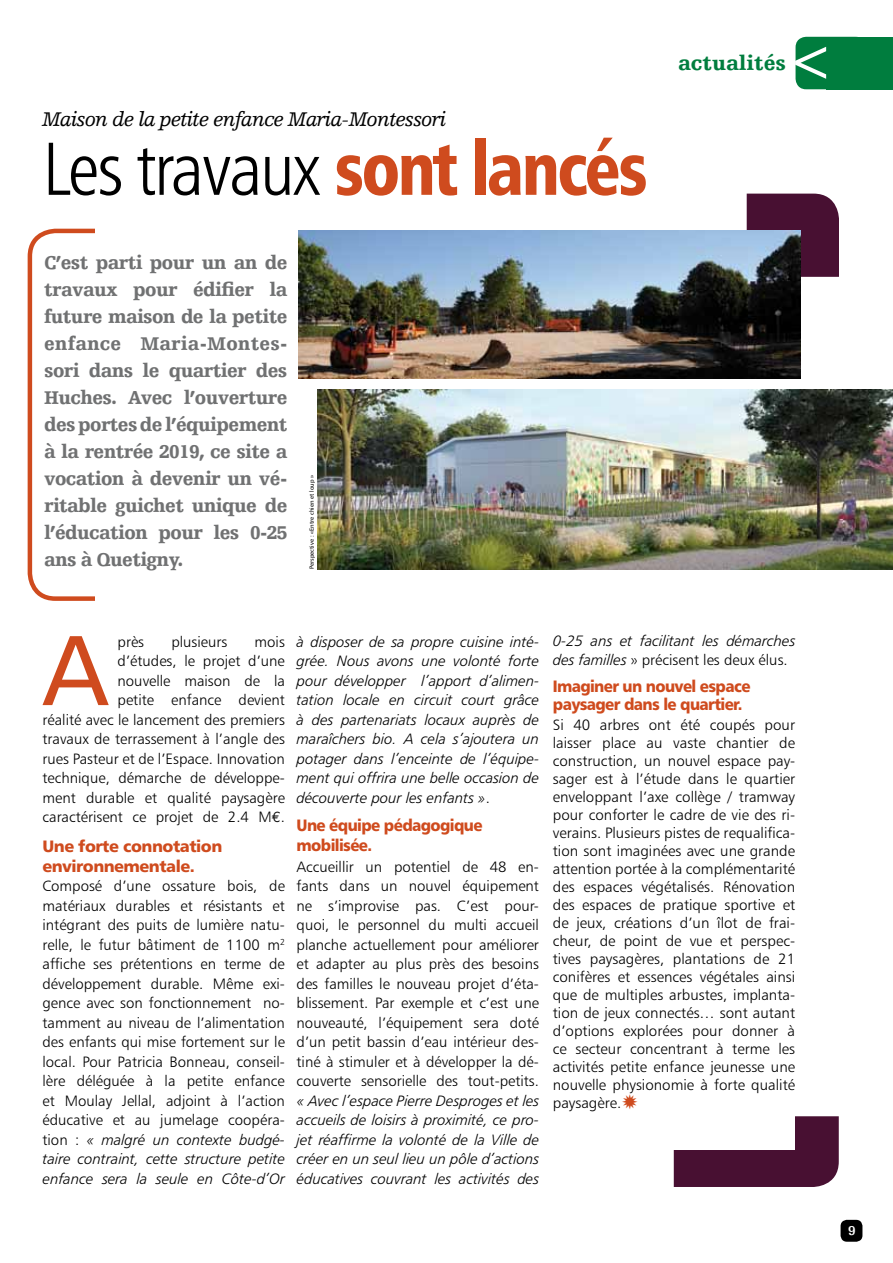
<style>
.page{position:relative;width:893px;height:1263px;background:#fff}
.page>*{position:absolute;margin:0;border:0;box-sizing:border-box;transform-origin:0 0}
.t1{font:99.3px "Humanist 777 BT Roman B";color:#cf4b1e}
.t2{font:75px "Humanist 777 BT Light Condensed B";letter-spacing:-.03em;color:#000}
.t3{font:60px "Humanist 777 BT Roman B";color:#fff;scale:.9 1}
.t4{font:italic 21px "Humanist Slabserif 712 BT";letter-spacing:-.03em;color:#000;scale:.96 1}
.t5{font:900 21px "Humanist Slabserif 712 BT";color:#007d3e}
.t6{font:900 19.5px/27px "Humanist Slabserif 712 BT";letter-spacing:-.03em;color:#707172;text-align:justify}
.t7{font:16.5px/19.5px "Humanist 777 BT Black B";letter-spacing:-.04em;color:#cf4b1e;scale:.93 1}
.t8{font:16.5px/19.5px "Humanist 777 BT Black B";letter-spacing:-.04em;color:#cf4b1e}
.t9{font:15px/19.5px "Humanist 777 BT Light B";color:#000;text-align:justify}
.t10{font:15px/19.5px "Humanist 777 BT Light Italic B";color:#000;text-align:justify}
.t11{font:700 13.5px "Humanist Slabserif 712 BT";color:#fff}
.t12{font:6px "Humanist 777 BT Roman B";color:#000}
.s1{font-family:"Humanist 777 BT Black Condensed B";color:#cf4b1e}
.s2{font-family:"Euro Mono"}
.s3{font-family:"Humanist 777 BT Light B"}
.s4{font-family:"Humanist 777 BT Light Italic B"}
</style>
<div class="page">
<div style="left:747px;top:194px;width:92px;height:83px;background:#481032"></div>
<div style="left:841px;top:1220px;width:21px;height:22px;background:#000;border-radius:6px"></div>
<div style="left:826px;top:37px;width:67px;height:52px;background:#007d3e"></div>
<div style="left:795px;top:37px;width:71px;height:52px;background:#007d3e;border-radius:11px"></div>
<div style="left:28px;top:229px;width:229px;height:372px;border:4px solid #cf4b1e;border-radius:26px"></div>
<div style="left:95px;top:223px;width:200px;height:462px;background:#fff"></div>
<img style="left:298px;top:231px;width:502px;height:147px">
<img style="left:317px;top:389px;width:576px;height:180px">
<div style="left:674px;top:1116px;width:165px;height:71px;background:#481032"></div>
<div style="left:667px;top:1115px;width:128px;height:34px;background:#fff"></div>
<h3 class="t4" style="left:43px;top:106px;width:422px">Maison de la petite enfance Maria-Montessori</h3>
<h2 class="t2" style="left:43px;top:123px;width:607px">Les travaux <span class="s1">sont lancés</span></h2>
<p class="t6" style="left:44px;top:248px;width:245px">C’est parti pour un an de travaux pour édifier la future maison de la petite enfance Maria-Montes&shy;sori dans le quartier des Huches. Avec l’ouverture des portes de l’équipement à la rentrée 2019, ce site a vocation à devenir un vé&shy;ritable guichet unique de l’éducation pour les 0-25 ans à Quetigny.</p>
<p class="t12" style="left:308px;top:569px;width:95px;rotate:-90deg">Perspective : «Entre chien et loup »</p>
<h3 class="t5" style="left:678px;top:50px;width:109px">actualités</h3>
<h3 class="t3" style="left:788px;top:22px;width:51px">&lt;</h3>
<h1 class="t1" style="left:42px;top:609px;width:67px">A</h1>
<p class="t9" style="left:118px;top:631px;width:28px">près</p>
<p class="t9" style="left:171px;top:631px;width:57px">plusieurs</p>
<p class="t9" style="left:43px;top:631px;width:244px;text-align:right">mois<br>d’études, le projet d’une<br>nouvelle maison de la<br>petite enfance devient<br>réalité avec le lancement des premiers travaux de terrassement à l’angle des rues Pasteur et de l’Espace. Innovation technique, démarche de développe&shy;ment durable et qualité paysagère caractérisent ce projet de 2.4 M<span class="s2">€</span>.</p>
<p class="t8" style="left:43px;top:836px;width:181px">Une forte connotation environnementale.</p>
<p class="t9" style="left:43px;top:876px;width:244px">Composé d’une ossature bois, de matériaux durables et résistants et intégrant des puits de lumière natu&shy;relle, le futur bâtiment de 1100 m<sup>2 </sup>affiche ses prétentions en terme de développement durable. Même exi&shy;gence avec son fonctionnement no&shy;tamment au niveau de l’alimentation des enfants qui mise fortement sur le local. Pour Patricia Bonneau, conseil&shy;lère déléguée à la petite enfance et Moulay Jellal, adjoint à l’action éducative et au jumelage coopéra-</p>
<p class="t10" style="left:43px;top:1129px;width:244px"><span class="s3">tion :</span> « malgré un contexte budgé&shy;taire contraint, cette structure petite enfance sera la seule en Côte-d’Or</p>
<p class="t10" style="left:297px;top:631px;width:245px">à disposer de sa propre cuisine inté&shy;grée. Nous avons une volonté forte pour développer l’apport d’alimen&shy;tation locale en circuit court grâce à des partenariats locaux auprès de maraîchers bio. A cela s’ajoutera un potager dans l’enceinte de l’équipe&shy;ment qui offrira une belle occasion de découverte pour les enfants »<span class="s3">.</span></p>
<p class="t7" style="left:297px;top:815px;width:202px">Une équipe pédagogique mobilisée.</p>
<p class="t9" style="left:297px;top:856px;width:244px">Accueillir un potentiel de 48 en&shy;fants dans un nouvel équipement ne s’improvise pas. C’est pour&shy;quoi, le personnel du multi accueil planche actuellement pour améliorer et adapter au plus près des besoins des familles le nouveau projet d’éta&shy;blissement. Par exemple et c’est une nouveauté, l’équipement sera doté d’un petit bassin d’eau intérieur des&shy;tiné à stimuler et à développer la dé&shy;couverte sensorielle des tout-petits.</p>
<p class="t10" style="left:297px;top:1090px;width:245px">« Avec l’espace Pierre Desproges et les accueils de loisirs à proximité, ce pro&shy;jet réaffirme la volonté de la Ville de créer en un seul lieu un pôle d’actions éducatives couvrant les activités des</p>
<p class="t10" style="left:553px;top:630px;width:244px">0-25 ans et facilitant les démarches</p>
<p class="t9" style="left:553px;top:650px;width:236px"><span class="s4">des familles</span> » précisent les deux élus.</p>
<p class="t7" style="left:553px;top:677px;width:214px;line-height:18px">Imaginer un nouvel espace paysager dans le quartier.</p>
<p class="t9" style="left:553px;top:715px;width:244px;line-height:18px">Si 40 arbres ont été coupés pour laisser place au vaste chantier de construction, un nouvel espace pay&shy;sager est à l’étude dans le quartier enveloppant l’axe collège / tramway pour conforter le cadre de vie des ri&shy;verains. Plusieurs pistes de requalifica&shy;tion sont imaginées avec une grande attention portée à la complémentarité des espaces végétalisés. Rénovation des espaces de pratique sportive et de jeux, créations d’un îlot de frai&shy;cheur, de point de vue et perspec&shy;tives paysagères, plantations de 21 conifères et essences végétales ainsi que de multiples arbustes, implanta&shy;tion de jeux connectés… sont autant d’options explorées pour donner à ce secteur concentrant à terme les activités petite enfance jeunesse une nouvelle physionomie à forte qualité paysagère.</p>
<p class="t11" style="left:848px;top:1222px;width:9px">9</p>
</div>
